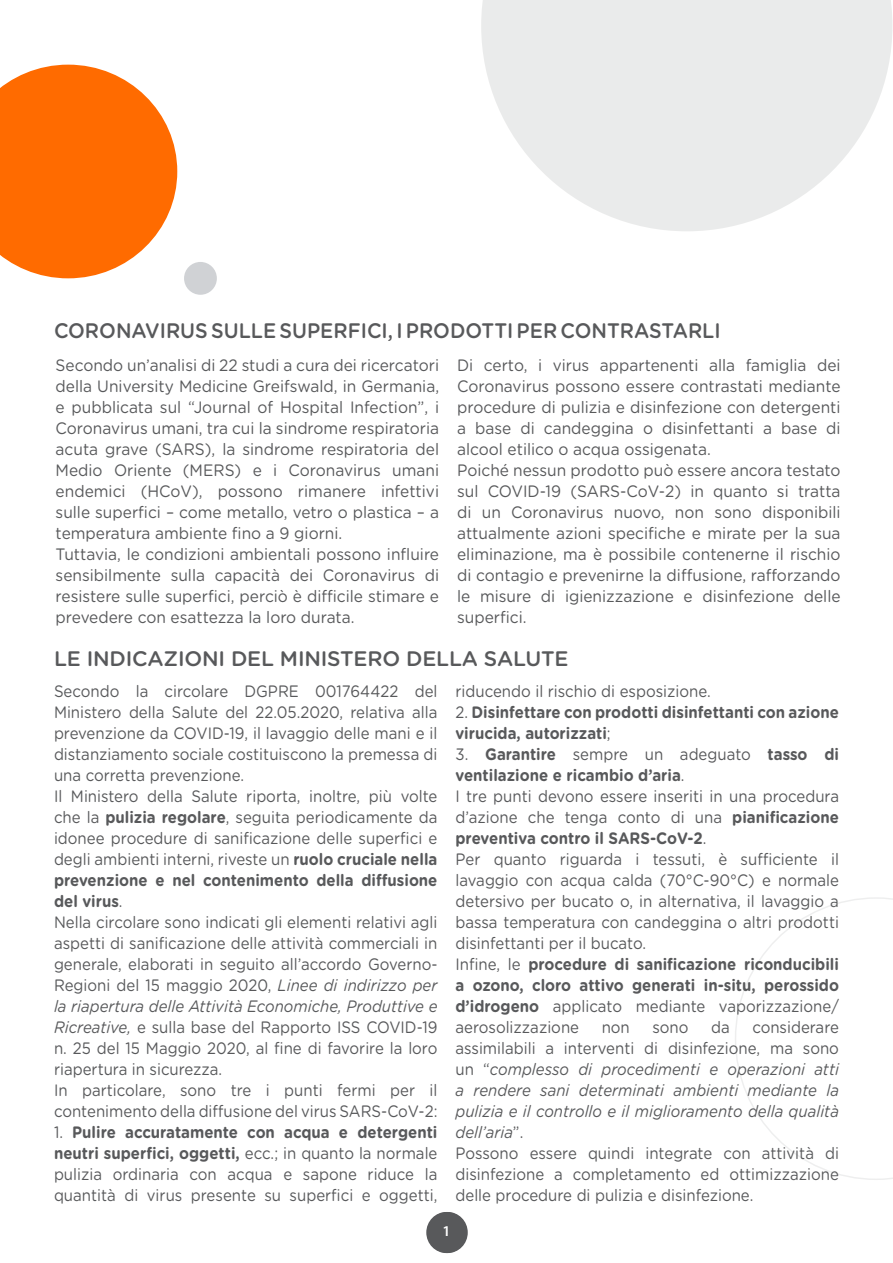
<style>
.page{position:relative;width:893px;height:1263px;background:#fff}
.page>*{position:absolute;margin:0;border:0;box-sizing:border-box;transform-origin:0 0}
.t1{font:500 21px "Gotham Rounded";letter-spacing:-.01em;color:#58595b;scale:.94 1}
.t2{font:500 21px "Gotham Rounded";letter-spacing:-.01em;color:#58595b}
.t3{font:16.5px/21px "Gotham Rounded";color:#58595b;scale:.91 1}
.t4{font:16.5px/21px "Gotham Rounded";color:#58595b;scale:.94 1}
.t5{font:700 16.5px/21px "Gotham Rounded";color:#58595b;scale:.91 1}
.t6{font:600 15px "Myriad Pro";color:#fff}
.s1{font-weight:700}
.s2{font-style:italic}
.s3{font-weight:400}
</style>
<div class="page">
<svg style="left:427px;top:1212px;width:41px;height:41px"></svg>
<div style="left:426px;top:1212px;width:41px;height:41px;background:#58595b;border-radius:50%"></div>
<div style="left:184px;top:262px;width:33px;height:33px;background:#d0d2d5;border-radius:50%"></div>
<svg style="left:0;top:65px;width:177px;height:213px;background:#ff8126"></svg>
<svg style="left:735px;top:897px;width:158px;height:283px"></svg>
<svg style="left:481px;top:0;width:411px;height:231px;fill:#eaebeb"></svg>
<p class="t1" style="left:54px;top:316px;width:711px">CORONAVIRUS SULLE SUPERFICI, I PRODOTTI PER CONTRASTARLI</p>
<p class="t4" style="left:56px;top:354px;width:409px">Secondo un’analisi di 22 studi a cura dei ricercatori della University Medicine Greifswald, in Germania, e pubblicata sul “Journal of Hospital Infection”, i Coronavirus umani, tra cui la sindrome respiratoria acuta grave (SARS), la sindrome respiratoria del Medio Oriente (MERS) e i Coronavirus umani endemici (HCoV), possono rimanere infettivi sulle superfici – come metallo, vetro o plastica – a temperatura ambiente fino a 9 giorni.<br>Tuttavia, le condizioni ambientali possono influire sensibilmente sulla capacità dei Coronavirus di resistere sulle superfici, perciò è difficile stimare e prevedere con esattezza la loro durata.</p>
<p class="t4" style="left:457px;top:354px;width:409px">Di certo, i virus appartenenti alla famiglia dei Coronavirus possono essere contrastati mediante procedure di pulizia e disinfezione con detergenti a base di candeggina o disinfettanti a base di alcool etilico o acqua ossigenata.<br>Poiché nessun prodotto può essere ancora testato sul COVID-19 (SARS-CoV-2) in quanto si tratta di un Coronavirus nuovo, non sono disponibili attualmente azioni specifiche e mirate per la sua eliminazione, ma è possibile contenerne il rischio di contagio e prevenirne la diffusione, rafforzando le misure di igienizzazione e disinfezione delle superfici.</p>
<p class="t2" style="left:54px;top:643px;width:516px">LE INDICAZIONI DEL MINISTERO DELLA SALUTE</p>
<p class="t3" style="left:54px;top:680px;width:423px">Secondo la circolare DGPRE 001764422 del Ministero della Salute del 22.05.2020, relativa alla prevenzione da COVID-19, il lavaggio delle mani e il distanziamento sociale costituiscono la premessa di una corretta prevenzione.<br>Il Ministero della Salute riporta, inoltre, più volte che la <span class="s1">pulizia regolare</span>, seguita periodicamente da idonee procedure di sanificazione delle superfici e degli ambienti interni, riveste un <span class="s1">ruolo cruciale nella prevenzione e nel contenimento della diffusione del virus</span>.<br>Nella circolare sono indicati gli elementi relativi agli aspetti di sanificazione delle attività commerciali in generale, elaborati in seguito all’accordo Governo-Regioni del 15 maggio 2020, <span class="s2">Linee di indirizzo per la riapertura delle Attività Economiche, Produttive e Ricreative,</span> e sulla base del Rapporto ISS COVID-19 n. 25 del 15 Maggio 2020, al fine di favorire la loro riapertura in sicurezza.<br>In particolare, sono tre i punti fermi per il contenimento della diffusione del virus SARS-CoV-2:</p>
<p class="t3" style="left:54px;top:1121px;width:423px;text-align:justify">1. <span class="s1">Pulire accuratamente con acqua e detergenti neutri superfici, oggetti,</span> ecc.; in quanto la normale pulizia ordinaria con acqua e sapone riduce la quantità di virus presente su superfici e oggetti,</p>
<p class="t3" style="left:455px;top:680px;width:282px">riducendo il rischio di esposizione.</p>
<p class="t5" style="left:455px;top:701px;width:423px"><span class="s3">2.</span> Disinfettare con prodotti disinfettanti con azione virucida, autorizzati<span class="s3">;</span></p>
<p class="t3" style="left:455px;top:743px;width:423px">3. <span class="s1">Garantire</span> sempre un adeguato <span class="s1">tasso di ventilazione e ricambio d’aria</span>.<br>I tre punti devono essere inseriti in una procedura d’azione che tenga conto di una <span class="s1">pianificazione preventiva contro il SARS-CoV-2</span>.<br>Per quanto riguarda i tessuti, è sufficiente il lavaggio con acqua calda (70°C-90°C) e normale detersivo per bucato o, in alternativa, il lavaggio a bassa temperatura con candeggina o altri prodotti disinfettanti per il bucato.<br>Infine, le <span class="s1">procedure di sanificazione riconducibili a ozono, cloro attivo generati in-situ, perossido d’idrogeno</span> applicato mediante vaporizzazione/ aerosolizzazione</p>
<p class="t3" style="left:455px;top:1016px;width:423px;text-indent:297px">considerare assimilabili a interventi di disinfezione, ma sono un “<span class="s2">complesso di procedimenti e operazioni atti a rendere sani determinati ambienti mediante la pulizia e il controllo e il miglioramento della qualità dell’aria</span>”.<br>Possono essere quindi integrate con attività di disinfezione a completamento ed ottimizzazione delle procedure di pulizia e disinfezione.</p>
<p class="t3" style="left:602px;top:1016px;width:32px">non</p>
<p class="t3" style="left:652px;top:1016px;width:41px">sono</p>
<p class="t3" style="left:711px;top:1016px;width:22px">da</p>
<p class="t6" style="left:442px;top:1222px;width:10px">1</p>
</div>
